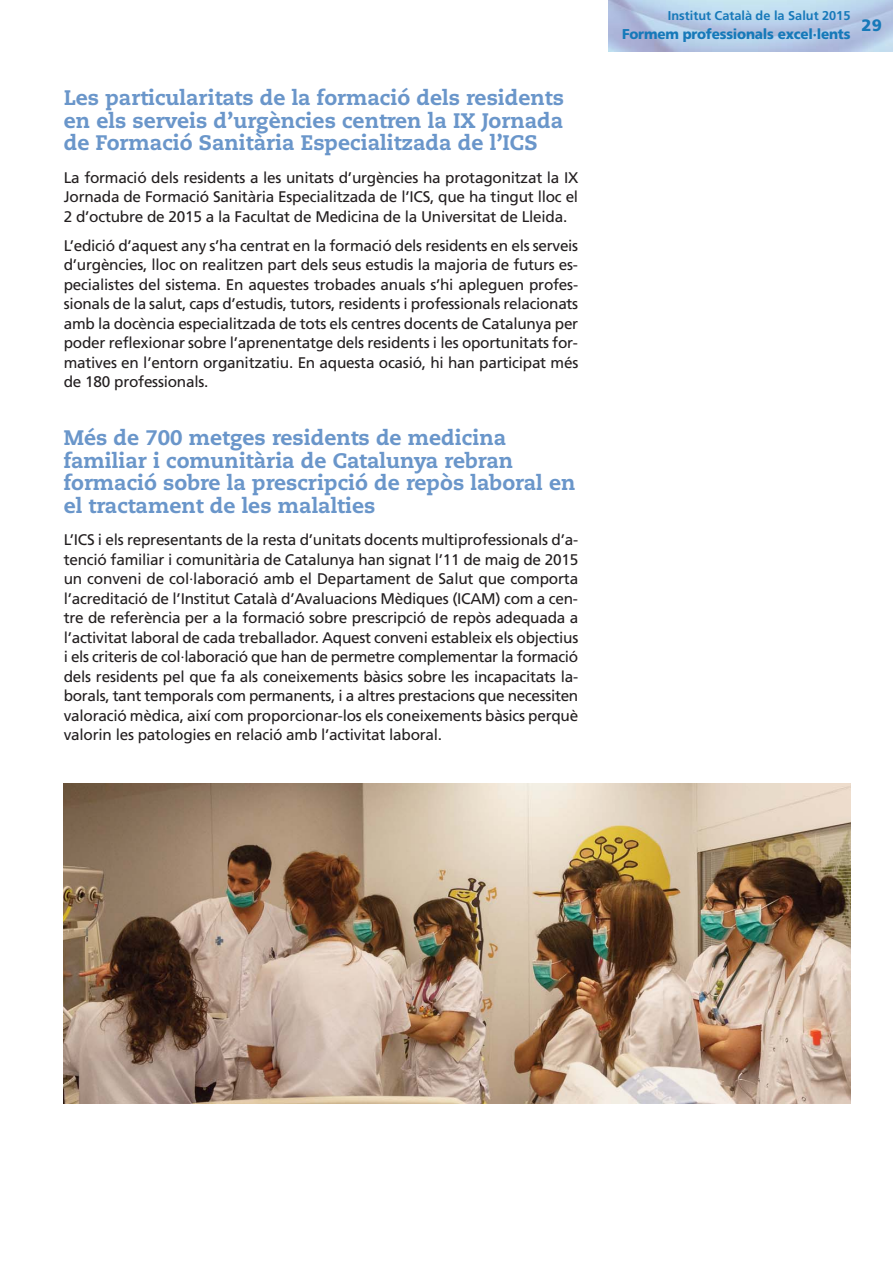
<style>
.page{position:relative;width:893px;height:1263px;background:#fff}
.page>*{position:absolute;margin:0;border:0;box-sizing:border-box;transform-origin:0 0}
.t1{font:800 21px/22.5px "Caecilia";color:#6a96ca;text-align:justify}
.t2{font:900 16.5px "Frutiger";color:#1679b9}
.t3{font:15.3px/19.5px "Frutiger";letter-spacing:-.015em;color:#231f20;text-align:justify}
.t4{font:900 14.25px "Frutiger";letter-spacing:-.015em;color:#1679b9;scale:.95 1}
.t5{font:700 12.75px "Frutiger";color:#1679b9}
</style>
<div class="page">
<img style="left:64px;top:783px;width:786px;height:320px">
<h1 class="t1" style="left:64px;top:89px;width:502px">Les particularitats de la formació dels residents en els serveis d’urgències centren la IX Jornada de Formació Sanitària Especialitzada de l’ICS</h1>
<p class="t3" style="left:64px;top:169px;width:516px">La formació dels residents a les unitats d’urgències ha protagonitzat la IX Jornada de Formació Sanitària Especialitzada de l’ICS, que ha tingut lloc el 2 d’octubre de 2015 a la Facultat de Medicina de la Universitat de Lleida.</p>
<p class="t3" style="left:64px;top:237px;width:516px">L’edició d’aquest any s’ha centrat en la formació dels residents en els serveis d’urgències, lloc on realitzen part dels seus estudis la majoria de futurs es&shy;pecialistes del sistema. En aquestes trobades anuals s’hi apleguen profes&shy;sionals de la salut, caps d’estudis, tutors, residents i professionals relacionats amb la docència especialitzada de tots els centres docents de Catalunya per poder reflexionar sobre l’aprenentatge dels residents i les oportunitats for&shy;matives en l’entorn organitzatiu. En aquesta ocasió, hi han participat més de 180 professionals.</p>
<h1 class="t1" style="left:64px;top:428px;width:513px;text-align:left">Més de 700 metges residents de medicina familiar i comunitària de Catalunya rebran formació sobre la prescripció de repòs laboral en el tractament de les malalties</h1>
<p class="t3" style="left:64px;top:531px;width:516px">L’ICS i els representants de la resta d’unitats docents multiprofessionals d’a&shy;tenció familiar i comunitària de Catalunya han signat l’11 de maig de 2015 un conveni de col·laboració amb el Departament de Salut que comporta l’acreditació de l’Institut Català d’Avaluacions Mèdiques (ICAM) com a cen&shy;tre de referència per a la formació sobre prescripció de repòs adequada a l’activitat laboral de cada treballador. Aquest conveni estableix els objectius i els criteris de col·laboració que han de permetre complementar la formació dels residents pel que fa als coneixements bàsics sobre les incapacitats la&shy;borals, tant temporals com permanents, i a altres prestacions que necessiten valoració mèdica, així com proporcionar-los els coneixements bàsics perquè valorin les patologies en relació amb l’activitat laboral.</p>
<p class="t5" style="left:668px;top:10px;width:184px">Institut Català de la Salut 2015</p>
<p class="t4" style="left:622px;top:29px;width:242px">Formem professionals excel·lents</p>
<p class="t2" style="left:862px;top:18px;width:22px">29</p>
</div>
